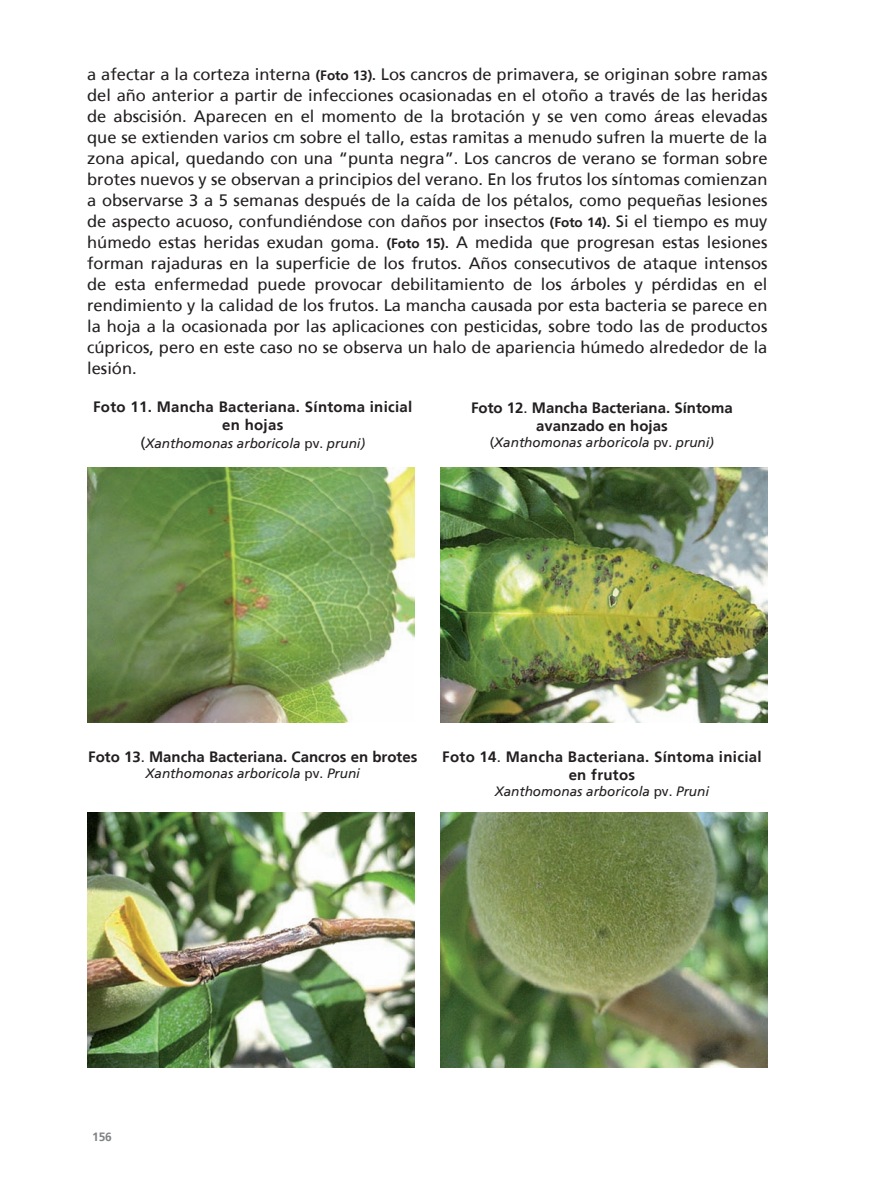
<style>
.page{position:relative;width:896px;height:1192px;background:#fff}
.page>*{position:absolute;margin:0;border:0;box-sizing:border-box;transform-origin:0 0}
.t1{font:16.5px/21px "Frutiger";color:#231f20;text-align:justify}
.t2{font:700 15px/18px "Frutiger";letter-spacing:.02em;color:#231f20;text-align:center}
.t3{font:700 15px/18px "Frutiger";color:#231f20;text-align:center}
.t4{font:italic 13.5px "Frutiger";color:#231f20}
.t5{font:12px "Frutiger Bold A";color:#808285}
.s1{font-weight:700;font-size:13.5px}
.s2{font-style:normal;font-size:15px}
.s3{font-style:normal}
.s4{font-weight:400}
</style>
<div class="page">
<img style="left:87px;top:467px;width:327px;height:255px">
<img style="left:440px;top:467px;width:328px;height:255px">
<img style="left:87px;top:812px;width:327px;height:255px">
<img style="left:440px;top:812px;width:328px;height:255px">
<p class="t1" style="left:87px;top:63px;width:682px">a afectar a la corteza interna <span class="s1">(Foto 13).</span> Los cancros de primavera, se originan sobre ramas del año anterior a partir de infecciones ocasionadas en el otoño a través de las heridas de abscisión. Aparecen en el momento de la brotación y se ven como áreas elevadas que se extienden varios cm sobre el tallo, estas ramitas a menudo sufren la muerte de la zona apical, quedando con una “punta negra”. Los cancros de verano se forman sobre brotes nuevos y se observan a principios del verano. En los frutos los síntomas comienzan a observarse 3 a 5 semanas después de la caída de los pétalos, como pequeñas lesiones de aspecto acuoso, confundiéndose con daños por insectos <span class="s1">(Foto 14).</span> Si el tiempo es muy húmedo estas heridas exudan goma. <span class="s1">(Foto 15).</span> A medida que progresan estas lesiones forman rajaduras en la superficie de los frutos. Años consecutivos de ataque intensos de esta enfermedad puede provocar debilitamiento de los árboles y pérdidas en el rendimiento y la calidad de los frutos. La mancha causada por esta bacteria se parece en la hoja a la ocasionada por las aplicaciones con pesticidas, sobre todo las de productos cúpricos, pero en este caso no se observa un halo de apariencia húmedo alrededor de la lesión.</p>
<p class="t2" style="left:93px;top:397px;width:321px">Foto 11. Mancha Bacteriana. Síntoma inicial en hojas</p>
<p class="t4" style="left:140px;top:435px;width:226px"><span class="s2">(</span>Xanthomonas arboricola <span class="s3">pv.</span> pruni)</p>
<p class="t3" style="left:471px;top:398px;width:263px">Foto 12<span class="s4">.</span> Mancha Bacteriana. Síntoma avanzado en hojas</p>
<p class="t4" style="left:490px;top:434px;width:226px"><span class="s3">(</span>Xanthomonas arboricola <span class="s3">pv.</span> pruni)</p>
<p class="t3" style="left:88px;top:747px;width:331px">Foto 13<span class="s4">.</span> Mancha Bacteriana. Cancros en brotes</p>
<p class="t4" style="left:146px;top:765px;width:216px">Xanthomonas arboricola <span class="s3">pv.</span> Pruni</p>
<p class="t2" style="left:442px;top:747px;width:321px">Foto 14<span class="s4">.</span> Mancha Bacteriana. Síntoma inicial en frutos</p>
<p class="t4" style="left:495px;top:783px;width:216px">Xanthomonas arboricola <span class="s3">pv.</span> Pruni</p>
<p class="t5" style="left:92px;top:1129px;width:21px">156</p>
</div>
